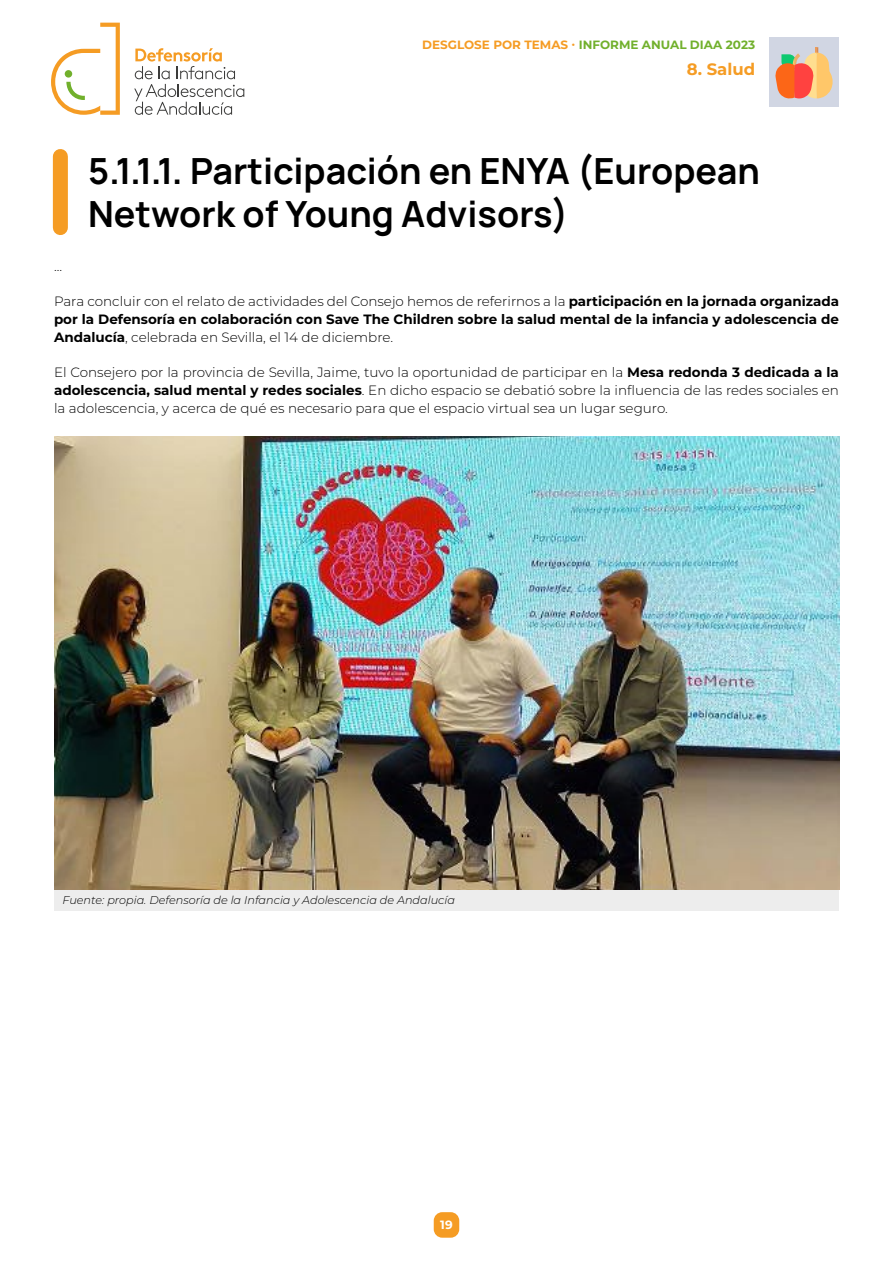
<style>
.page{position:relative;width:893px;height:1263px;background:#fff}
.page>*{position:absolute;margin:0;border:0;box-sizing:border-box;transform-origin:0 0}
.t1{font:200 36px/43.2px "Manrope";color:#000}
.t2{font:700 16.5px "Montserrat";color:#f59c24}
.t3{font:300 13.5px/18px "Montserrat";color:#000;text-align:justify}
.t4{font:700 13.5px/18px "Montserrat";color:#000;text-align:justify}
.t5{font:700 12px "Montserrat";color:#71b02c}
.t6{font:700 12px "Montserrat";color:#fff}
.t7{font:italic 300 11.25px "Montserrat";color:#000}
.s1{color:#f59c24}
.s2{font-weight:300}
.s3{font-weight:700}
</style>
<div class="page">
<div style="left:434px;top:1212px;width:25px;height:26px;background:#f59c24;border-radius:9px"></div>
<svg style="left:51px;top:23px;width:69px;height:92px"></svg>
<svg style="left:134px;top:48px;width:110px;height:67px"></svg>
<div style="left:769px;top:38px;width:70px;height:69px;background:#d1d6e3"></div>
<svg style="left:775px;top:47px;width:58px;height:52px"></svg>
<div style="left:53px;top:156px;width:15px;height:72px;background:#f59c24"></div>
<div style="left:54px;top:889px;width:785px;height:22px;background:#ededed"></div>
<img style="left:54px;top:436px;width:785px;height:454px">
<p class="t5" style="left:422px;top:36px;width:335px"><span class="s1">DESGLOSE POR TEMAS ·</span> INFORME ANUAL DIAA 2023</p>
<p class="t2" style="left:687px;top:58px;width:70px">8. Salud</p>
<h1 class="t1" style="left:88px;top:148px;width:674px">5.1.1.1. Participación en ENYA (European<br>Network of Young Advisors)</h1>
<p class="t3" style="left:54px;top:257px;width:10px">...</p>
<p class="t4" style="left:54px;top:291px;width:787px"><span class="s2">Para concluir con el relato de actividades del Consejo hemos de referirnos a la</span> participación en la jornada organizada por la Defensoría en colaboración con Save The Children sobre la salud mental de la infancia y adolescencia de Andalucía<span class="s2">, celebrada en Sevilla, el 14 de diciembre.</span></p>
<p class="t3" style="left:54px;top:363px;width:786px">El Consejero por la provincia de Sevilla, Jaime, tuvo la oportunidad de participar en la <span class="s3">Mesa redonda 3 dedicada a la adolescencia, salud mental y redes sociales</span>. En dicho espacio se debatió sobre la influencia de las redes sociales en la adolescencia, y acerca de qué es necesario para que el espacio virtual sea un lugar seguro.</p>
<p class="t7" style="left:63px;top:892px;width:394px">Fuente: propia. Defensoría de la Infancia y Adolescencia de Andalucía</p>
<p class="t6" style="left:440px;top:1216px;width:14px">19</p>
</div>
